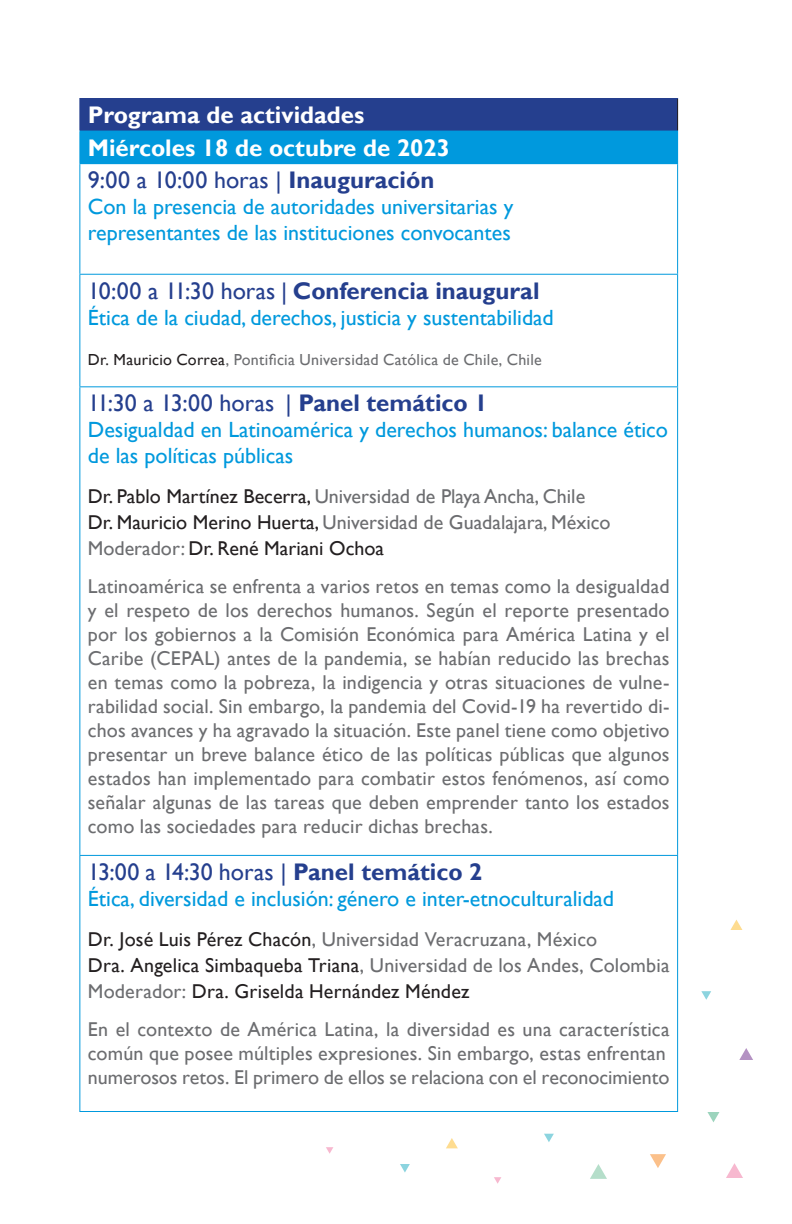
<style>
.page{position:relative;width:792px;height:1224px;background:#fff}
.page>*{position:absolute;margin:0;border:0;box-sizing:border-box;transform-origin:0 0}
.Párrafo_indentado{font:24px "Gill Sans";color:#253f8e}
.Párrafo_indentado-2{font:700 24px "Gill Sans";color:#fff}
.Párrafo_indentado-3{font:700 24px "Gill Sans";color:#253f8e}
.Párrafo_indentado-4{font:22px/26px "Gill Sans";color:#09d}
.Párrafo_indentado-5{font:20px/24px "Gill Sans";letter-spacing:.005em;color:#6c6d70;text-align:justify}
.Párrafo_indentado-6{font:20px "Gill Sans";letter-spacing:.005em;color:#231f20}
.Párrafo_indentado-7{font:16px "Gill Sans";letter-spacing:.015em;color:#6c6d70}
.s1{font-weight:700}
.s2{font-weight:400}
.s3{color:#231f20}
.s4{color:#6c6d70}
</style>
<div class="page">
<div style="left:80px;top:98px;width:598px;height:33px;background:#253f8e"></div>
<div style="left:80px;top:131px;width:598px;height:33px;background:#09d"></div>
<hr style="left:79px;top:98px;width:599px;height:1px;background:#253f8e">
<hr style="left:79px;top:99px;width:1px;height:32px;background:#253f8e">
<hr style="left:677px;top:99px;width:1px;height:32px;background:#231f20">
<hr style="left:79px;top:131px;width:599px;height:1px;background:#09d">
<hr style="left:79px;top:132px;width:1px;height:31px;background:#09d">
<hr style="left:79px;top:163px;width:599px;height:1px;background:#09d">
<hr style="left:79px;top:164px;width:1px;height:110px;background:#09d">
<hr style="left:677px;top:164px;width:1px;height:110px;background:#09d">
<hr style="left:79px;top:274px;width:599px;height:1px;background:#09d">
<hr style="left:79px;top:275px;width:1px;height:111px;background:#09d">
<hr style="left:677px;top:275px;width:1px;height:111px;background:#09d">
<hr style="left:79px;top:386px;width:599px;height:1px;background:#09d">
<hr style="left:79px;top:387px;width:1px;height:468px;background:#09d">
<hr style="left:677px;top:387px;width:1px;height:468px;background:#09d">
<hr style="left:79px;top:855px;width:599px;height:1px;background:#09d">
<hr style="left:79px;top:856px;width:1px;height:255px;background:#09d">
<hr style="left:677px;top:856px;width:1px;height:255px;background:#09d">
<hr style="left:79px;top:1111px;width:599px;height:1px;background:#09d">
<svg style="left:494px;top:1177px;width:7px;height:7px"></svg>
<svg style="left:400px;top:1164px;width:10px;height:9px"></svg>
<svg style="left:739px;top:1048px;width:14px;height:12px"></svg>
<svg style="left:650px;top:1154px;width:16px;height:14px"></svg>
<svg style="left:701px;top:991px;width:10px;height:9px"></svg>
<svg style="left:446px;top:1138px;width:12px;height:10px"></svg>
<svg style="left:726px;top:1163px;width:17px;height:15px"></svg>
<svg style="left:590px;top:1164px;width:17px;height:15px"></svg>
<svg style="left:707px;top:1112px;width:12px;height:10px"></svg>
<svg style="left:544px;top:1134px;width:10px;height:8px"></svg>
<svg style="left:326px;top:1147px;width:7px;height:7px"></svg>
<svg style="left:730px;top:920px;width:12px;height:10px"></svg>
<p class="Párrafo_indentado-2" style="left:88px;top:101px;width:278px">Programa de actividades</p>
<p class="Párrafo_indentado-2" style="left:88px;top:133px;width:364px">Miércoles 18 de octubre de 2023</p>
<p class="Párrafo_indentado" style="left:88px;top:166px;width:348px">9:00 a 10:00 horas | <span class="s1">Inauguración</span></p>
<p class="Párrafo_indentado-4" style="left:88px;top:194px;width:427px">Con la presencia de autoridades universitarias y representantes de las instituciones convocantes</p>
<p class="Párrafo_indentado-3" style="left:88px;top:276px;width:453px"><span class="s2">10:00 a 11:30 horas |</span> Conferencia inaugural</p>
<p class="Párrafo_indentado-4" style="left:88px;top:305px;width:467px">Ética de la ciudad, derechos, justicia y sustentabilidad</p>
<p class="Párrafo_indentado-7" style="left:88px;top:350px;width:455px"><span class="s3">Dr. Mauricio Correa</span>, Pontificia Universidad Católica de Chile, Chile</p>
<p class="Párrafo_indentado" style="left:88px;top:389px;width:401px">11:30 a 13:00 horas | <span class="s1">Panel temático 1</span></p>
<p class="Párrafo_indentado-4" style="left:88px;top:417px;width:582px">Desigualdad en Latinoamérica y derechos humanos: balance ético de las políticas públicas</p>
<p class="Párrafo_indentado-5" style="left:88px;top:485px;width:499px"><span class="s3">Dr. Pablo Martínez Becerra,</span> Universidad de Playa Ancha, Chile</p>
<p class="Párrafo_indentado-5" style="left:88px;top:511px;width:524px"><span class="s3">Dr. Mauricio Merino Huerta,</span> Universidad de Guadalajara, México</p>
<p class="Párrafo_indentado-6" style="left:88px;top:537px;width:298px"><span class="s4">Moderador:</span> Dr. René Mariani Ochoa</p>
<p class="Párrafo_indentado-5" style="left:88px;top:575px;width:583px">Latinoamérica se enfrenta a varios retos en temas como la desigualdad y el respeto de los derechos humanos. Según el reporte presentado por los gobiernos a la Comisión Económica para América Latina y el Caribe (CEPAL) antes de la pandemia, se habían reducido las brechas en temas como la pobreza, la indigencia y otras situaciones de vulne&shy;rabilidad social. Sin embargo, la pandemia del Covid-19 ha revertido di&shy;chos avances y ha agravado la situación. Este panel tiene como objetivo presentar un breve balance ético de las políticas públicas que algunos estados han implementado para combatir estos fenómenos, así como señalar algunas de las tareas que deben emprender tanto los estados como las sociedades para reducir dichas brechas.</p>
<p class="Párrafo_indentado" style="left:88px;top:858px;width:396px">13:00 a 14:30 horas | <span class="s1">Panel temático 2</span></p>
<p class="Párrafo_indentado-4" style="left:88px;top:886px;width:528px">Ética, diversidad e inclusión: género e inter-etnoculturalidad</p>
<p class="Párrafo_indentado-5" style="left:88px;top:928px;width:511px"><span class="s3">Dr. José Luis Pérez Chacón</span>, Universidad Veracruzana, México</p>
<p class="Párrafo_indentado-5" style="left:88px;top:954px;width:583px"><span class="s3">Dra. Angelica Simbaqueba Triana</span>, Universidad de los Andes, Colombia</p>
<p class="Párrafo_indentado-6" style="left:88px;top:980px;width:383px"><span class="s4">Moderador:</span> Dra. Griselda Hernández Méndez</p>
<p class="Párrafo_indentado-5" style="left:88px;top:1018px;width:583px">En el contexto de América Latina, la diversidad es una característica común que posee múltiples expresiones. Sin embargo, estas enfrentan</p>
<p class="Párrafo_indentado-5" style="left:88px;top:1066px;width:583px">numerosos retos. El primero de ellos se relaciona con el reconocimiento</p>
</div>
